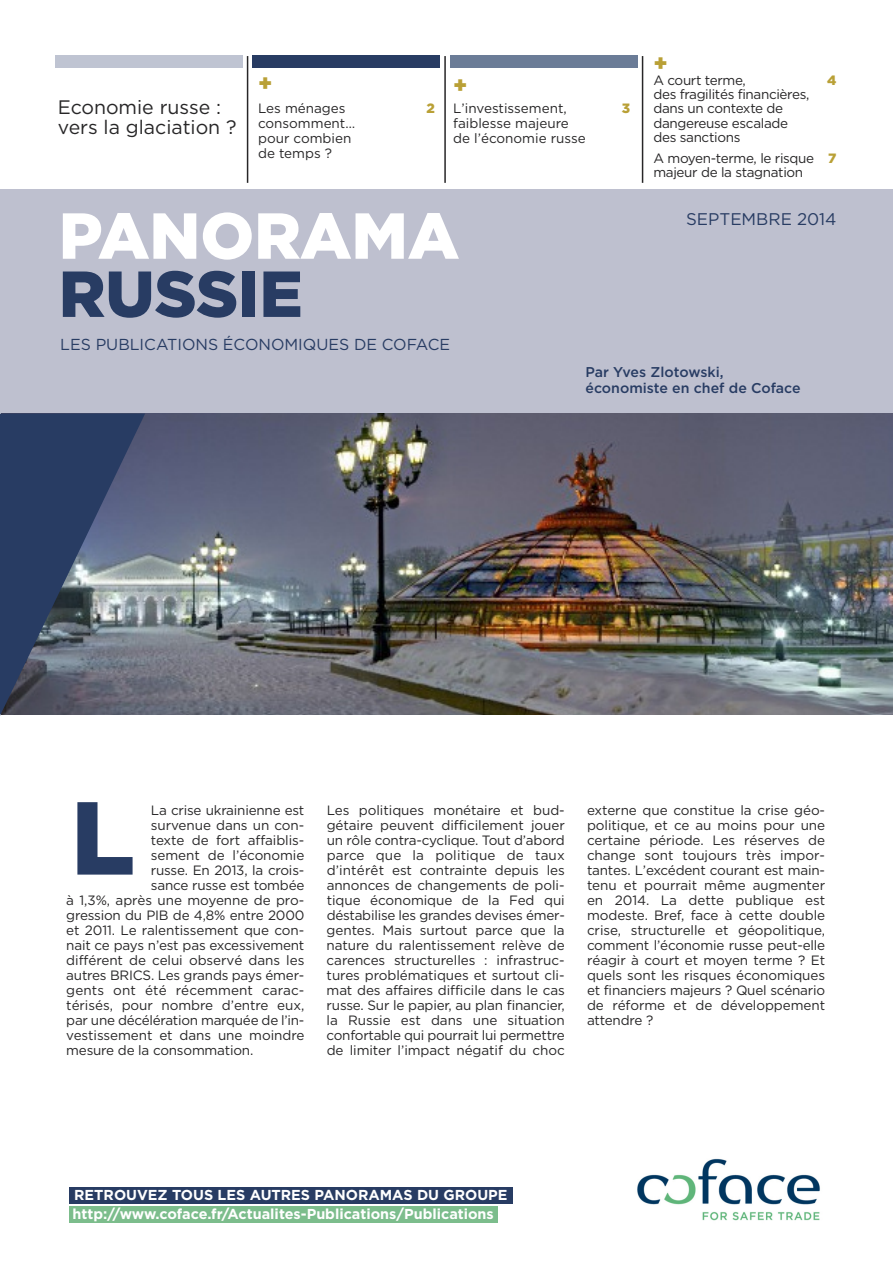
<style>
.page{position:relative;width:893px;height:1263px;background:#fff}
.page>*{position:absolute;margin:0;border:0;box-sizing:border-box;transform-origin:0 0}
.t1{font:900 103.5px "Gotham";color:#283c63}
.t2{font:900 64.8px "Gotham";color:#fff}
.t3{font:900 64.8px "Gotham";color:#283c63}
.t4{font:900 22.5px "Gotham";color:#b9a036}
.t5{font:19.5px/20.2px "Gotham";color:#272627}
.t6{font:16.95px "Gotham";color:#283c63}
.t7{font:15.9px "Gotham";color:#283c63}
.t8{font:700 14.4px/19.6px "Gotham";color:#fff}
.t9{font:500 14.25px/15.8px "Gotham";color:#283c63}
.t10{font:13.5px/15px "Gotham";letter-spacing:-.015em;color:#272627}
.t11{font:13.5px "Gotham";letter-spacing:.01em;color:#272627}
.t12{font:900 13.5px "Gotham";color:#b9a036}
.s1{font-weight:900;color:#b9a036}
</style>
<div class="page">
<img style="left:2px;top:413px;width:891px;height:301px">
<div style="left:0;top:190px;width:893px;height:223px;background:#bec0cf"></div>
<div style="left:55px;top:55px;width:187px;height:13px;background:#bfc4d2"></div>
<div style="left:253px;top:55px;width:187px;height:13px;background:#283c63"></div>
<div style="left:450px;top:55px;width:187px;height:13px;background:#6b7c97"></div>
<hr style="left:247px;top:56px;width:1px;height:127px;background:#272627">
<hr style="left:444px;top:56px;width:2px;height:127px;background:#272627">
<hr style="left:642px;top:56px;width:1px;height:127px;background:#272627">
<div style="left:69px;top:1187px;width:444px;height:16px;background:#283c63"></div>
<div style="left:69px;top:1207px;width:428px;height:16px;background:#7cbd8c"></div>
<img style="left:637px;top:1158px;width:183px;height:63px">
<svg style="left:0;top:414px;width:145px;height:302px;background:#495772"></svg>
<h3 class="t5" style="left:58px;top:97px;width:180px">Economie russe : vers la glaciation ?</h3>
<h3 class="t4" style="left:258px;top:71px;width:16px">+</h3>
<p class="t10" style="left:258px;top:101px;width:89px">Les ménages</p>
<p class="t12" style="left:427px;top:100px;width:10px">2</p>
<p class="t10" style="left:258px;top:116px;width:99px">consomment… pour combien de temps ?</p>
<h3 class="t4" style="left:453px;top:72px;width:16px">+</h3>
<p class="t10" style="left:453px;top:100px;width:115px">L’investissement,</p>
<p class="t12" style="left:622px;top:100px;width:10px">3</p>
<p class="t10" style="left:453px;top:115px;width:134px">faiblesse majeure de l’économie russe</p>
<h2 class="t2" style="left:59px;top:198px;width:402px">PANORAMA</h2>
<h2 class="t3" style="left:59px;top:257px;width:245px">RUSSIE</h2>
<p class="t7" style="left:60px;top:335px;width:391px">LES PUBLICATIONS ÉCONOMIQUES DE COFACE</p>
<h3 class="t4" style="left:653px;top:50px;width:16px">+</h3>
<p class="t10" style="left:653px;top:73px;width:94px">A court terme,</p>
<p class="t12" style="left:827px;top:72px;width:11px">4</p>
<p class="t10" style="left:653px;top:87px;width:157px;line-height:14.2px">des fragilités financières, dans un contexte de dangereuse escalade des sanctions</p>
<p class="t10" style="left:653px;top:151px;width:185px;line-height:14.2px">A moyen-terme, le risque <span class="s1">7 </span>majeur de la stagnation</p>
<p class="t6" style="left:686px;top:209px;width:152px">SEPTEMBRE 2014</p>
<p class="t9" style="left:585px;top:364px;width:217px">Par Yves Zlotowski, économiste en chef de Coface</p>
<h1 class="t1" style="left:71px;top:778px;width:65px">L</h1>
<p class="t10" style="left:151px;top:802px;width:155px">La crise ukrainienne est</p>
<p class="t10" style="left:151px;top:817px;width:155px">survenue dans un con-</p>
<p class="t10" style="left:151px;top:832px;width:155px">texte de fort affaiblis-</p>
<p class="t10" style="left:151px;top:847px;width:155px">sement de l’économie</p>
<p class="t10" style="left:151px;top:862px;width:155px">russe. En 2013, la crois-</p>
<p class="t10" style="left:151px;top:877px;width:155px">sance russe est tombée</p>
<p class="t10" style="left:66px;top:892px;width:239px">à 1,3%, après une moyenne de pro-</p>
<p class="t10" style="left:66px;top:907px;width:240px">gression du PIB de 4,8% entre 2000</p>
<p class="t10" style="left:66px;top:922px;width:239px">et 2011. Le ralentissement que con-</p>
<p class="t10" style="left:66px;top:937px;width:240px">nait ce pays n’est pas excessivement</p>
<p class="t10" style="left:66px;top:952px;width:240px">différent de celui observé dans les</p>
<p class="t10" style="left:66px;top:967px;width:240px">autres BRICS. Les grands pays émer-</p>
<p class="t11" style="left:66px;top:982px;width:240px">gents ont été récemment carac-</p>
<p class="t10" style="left:66px;top:997px;width:240px">térisés, pour nombre d’entre eux,</p>
<p class="t10" style="left:66px;top:1012px;width:240px">par une décélération marquée de l’in-</p>
<p class="t10" style="left:66px;top:1027px;width:240px">vestissement et dans une moindre</p>
<p class="t10" style="left:66px;top:1042px;width:189px">mesure de la consommation.</p>
<p class="t10" style="left:327px;top:802px;width:240px;text-align:justify">Les politiques monétaire et bud&shy;gétaire peuvent difficilement jouer un rôle contra-cyclique. Tout d’abord parce que la politique de taux d’intérêt est contrainte depuis les annonces de changements de poli&shy;tique économique de la Fed qui déstabilise les grandes devises émer&shy;gentes. Mais surtout parce que la nature du ralentissement relève de carences structurelles : infrastruc&shy;tures problématiques et surtout cli&shy;mat des affaires difficile dans le cas russe. Sur le papier, au plan financier, la Russie est dans une situation confortable qui pourrait lui permettre de limiter l’impact négatif du choc</p>
<p class="t10" style="left:587px;top:802px;width:240px;text-align:justify">externe que constitue la crise géo&shy;politique, et ce au moins pour une certaine période. Les réserves de change sont toujours très impor&shy;tantes. L’excédent courant est main&shy;tenu et pourrait même augmenter en 2014. La dette publique est modeste. Bref, face à cette double crise, structurelle et géopolitique, comment l’économie russe peut-elle réagir à court et moyen terme ? Et quels sont les risques économiques et financiers majeurs ? Quel scénario de réforme et de développement attendre ?</p>
<p class="t8" style="left:73px;top:1185px;width:436px">RETROUVEZ TOUS LES AUTRES PANORAMAS DU GROUPE http://www.coface.fr/Actualites-Publications/Publications</p>
</div>
